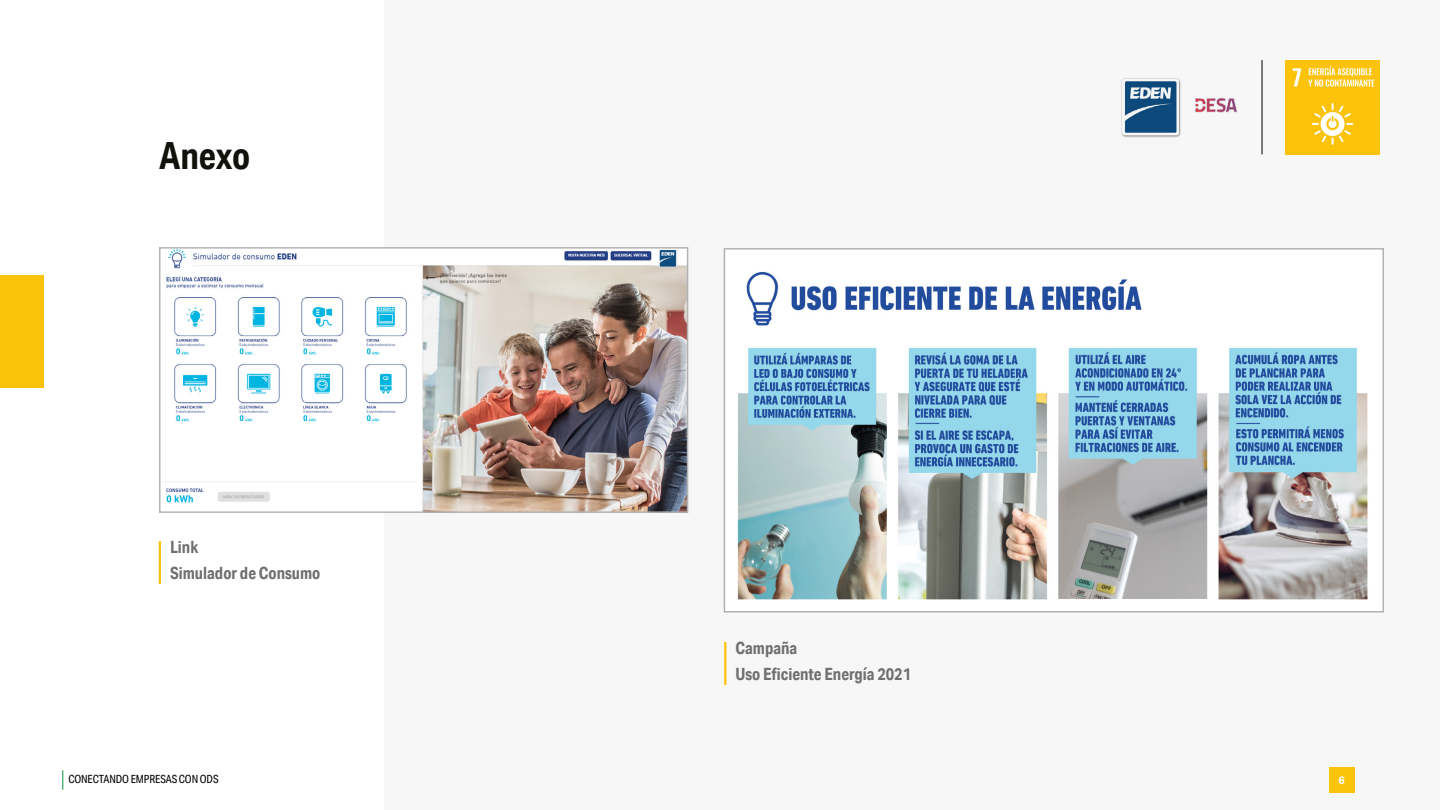
<style>
.page{position:relative;width:1440px;height:810px;background:#fff}
.page>*{position:absolute;margin:0;border:0;box-sizing:border-box;transform-origin:0 0}
.t1{font:700 37.5px "Aktiv Grotesk Cd";letter-spacing:-.005em;color:#12110c}
.t2{font:700 16.88px/26.2px "Aktiv Grotesk Cd";color:#706f6f}
.t3{font:11.25px "Aktiv Grotesk Cd";letter-spacing:-.01em;color:#000}
.t4{font:700 10.88px "Aktiv Grotesk";color:#fff}
</style>
<div class="page">
<div style="left:384px;top:0;width:1056px;height:810px;background:#f7f7f7"></div>
<hr style="left:1262px;top:60px;width:1px;height:94px;background:#000">
<svg style="left:62px;top:770px;width:1px;height:20px"></svg>
<img style="left:1285px;top:60px;width:95px;height:95px">
<div style="left:1329px;top:767px;width:25px;height:26px;background:#fcc30b"></div>
<img style="left:1121px;top:78px;width:60px;height:59px">
<img style="left:1195px;top:98px;width:43px;height:14px">
<div style="left:0;top:276px;width:44px;height:112px;background:#fcc30b"></div>
<hr style="left:159px;top:541px;width:2px;height:43px;background:#fcc30b">
<img style="left:164px;top:250px;width:521px;height:260px">
<div style="left:159px;top:247px;width:529px;height:266px;border:2px solid #b3b2b2"></div>
<hr style="left:724px;top:642px;width:2px;height:43px;background:#fcc30b">
<img style="left:737px;top:272px;width:631px;height:328px">
<div style="left:724px;top:248px;width:660px;height:365px;border:2px solid #b3b2b2"></div>
<h1 class="t1" style="left:159px;top:133px;width:93px">Anexo</h1>
<p class="t2" style="left:170px;top:534px;width:152px">Link<br>Simulador de Consumo</p>
<p class="t2" style="left:735px;top:635px;width:177px">Campaña<br>Uso Eficiente Energía 2021</p>
<p class="t3" style="left:68px;top:773px;width:152px">CONECTANDO EMPRESAS CON ODS</p>
<p class="t4" style="left:1338px;top:774px;width:8px">6</p>
</div>
